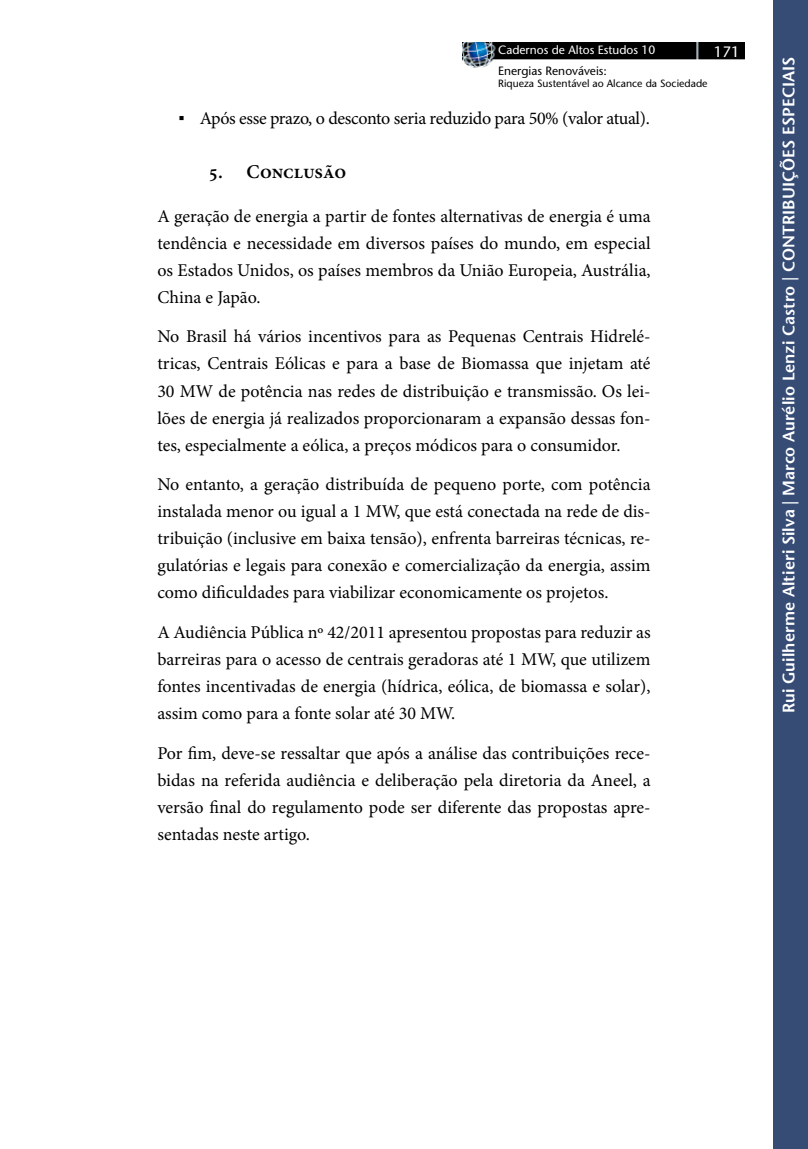
<style>
.page{position:relative;width:808px;height:1149px;background:#fff}
.page>*{position:absolute;margin:0;border:0;box-sizing:border-box;transform-origin:0 0}
.t1{font:600 19.5px "Minion Pro";color:#000}
.t2{font:18px/27px "Minion Pro";letter-spacing:-.005em;color:#000;text-align:justify}
.t3{font:600 16.5px "Stone Sans";letter-spacing:.005em;color:#fff}
.t4{font:500 15px "Stone Sans Std";color:#fff}
.t5{font:500 12px "Stone Sans Std";color:#fff}
.t6{font:500 12px "Stone Sans Std";color:#000}
.t7{font:500 10.5px "Stone Sans Std";color:#000}
.s1{font-family:"Arial";font-weight:900}
</style>
<div class="page">
<img style="left:462px;top:42px;width:282px;height:26px">
<div style="left:773px;top:0;width:35px;height:1148px;background:#364c75"></div>
<p class="t5" style="left:498px;top:43px;width:159px">Cadernos de Altos Estudos 10</p>
<p class="t6" style="left:498px;top:63px;width:110px">Energias Renováveis:</p>
<p class="t7" style="left:498px;top:77px;width:211px">Riqueza Sustentável ao Alcance da Sociedade</p>
<p class="t2" style="left:179px;top:104px;width:473px"><span class="s1">▪</span> Após esse prazo, o desconto seria reduzido para 50% (valor atual).</p>
<p class="t1" style="left:208px;top:158px;width:139px">5. Conclusão</p>
<p class="t2" style="left:157px;top:202px;width:495px">A geração de energia a partir de fontes alternativas de energia é uma tendência e necessidade em diversos países do mundo, em especial os Estados Unidos, os países membros da União Europeia, Austrália, China e Japão.</p>
<p class="t2" style="left:157px;top:323px;width:495px">No Brasil há vários incentivos para as Pequenas Centrais Hidrelé&shy;tricas, Centrais Eólicas e para a base de Biomassa que injetam até 30 MW de potência nas redes de distribuição e transmissão. Os lei&shy;lões de energia já realizados proporcionaram a expansão dessas fon&shy;tes, especialmente a eólica, a preços módicos para o consumidor.</p>
<p class="t2" style="left:157px;top:471px;width:495px">No entanto, a geração distribuída de pequeno porte, com potência instalada menor ou igual a 1 MW, que está conectada na rede de dis&shy;tribuição (inclusive em baixa tensão), enfrenta barreiras técnicas, re&shy;gulatórias e legais para conexão e comercialização da energia, assim como dificuldades para viabilizar economicamente os projetos.</p>
<p class="t2" style="left:157px;top:619px;width:495px">A Audiência Pública nº 42/2011 apresentou propostas para reduzir as barreiras para o acesso de centrais geradoras até 1 MW, que utilizem fontes incentivadas de energia (hídrica, eólica, de biomassa e solar), assim como para a fonte solar até 30 MW.</p>
<p class="t2" style="left:157px;top:739px;width:495px">Por fim, deve-se ressaltar que após a análise das contribuições rece&shy;bidas na referida audiência e deliberação pela diretoria da Aneel, a versão final do regulamento pode ser diferente das propostas apre&shy;sentadas neste artigo.</p>
<p class="t4" style="left:714px;top:43px;width:27px">171</p>
<p class="t3" style="left:779px;top:713px;width:658px;rotate:-90deg">Rui Guilherme Altieri Silva | Marco Aurélio Lenzi Castro | CONTRIBUIÇÕES ESPECIAIS</p>
</div>
